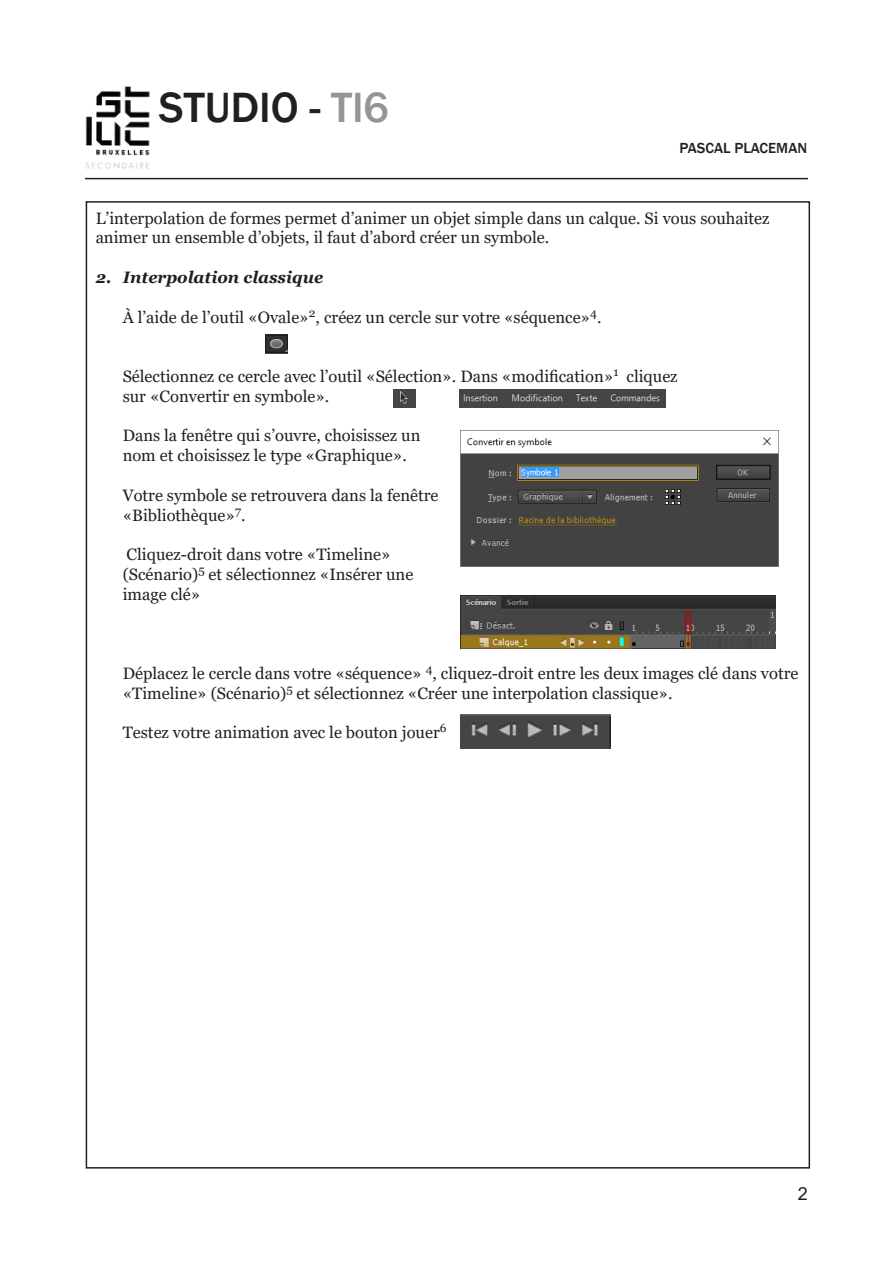
<style>
.page{position:relative;width:893px;height:1263px;background:#fff}
.page>*{position:absolute;margin:0;border:0;box-sizing:border-box;transform-origin:0 0}
.t1{font:500 43.5px "Franklin Gothic";color:#231f20}
.t2{font:18px "Arial";color:#231f20}
.Tabulation{font:16.5px/19.8px "Georgia";color:#231f20}
.corp_de_texte{font:16.5px/19.8px "Georgia";color:#231f20}
.Numéros{font:italic 700 16.5px "Georgia";color:#231f20}
.t3{font:500 15px "Franklin Gothic";color:#231f20}
.s1{color:#939598}
</style>
<div class="page">
<img style="left:86px;top:86px;width:64px;height:83px">
<hr style="left:85px;top:178px;width:723px;height:1px;background:#231f20">
<img style="left:265px;top:335px;width:23px;height:18px">
<img style="left:393px;top:389px;width:22px;height:18px">
<img style="left:460px;top:389px;width:205px;height:18px">
<img style="left:461px;top:595px;width:314px;height:54px">
<img style="left:460px;top:714px;width:150px;height:35px">
<img style="left:460px;top:430px;width:319px;height:136px">
<h1 class="t1" style="left:159px;top:80px;width:232px">STUDIO - <span class="s1">TI6</span></h1>
<p class="t3" style="left:680px;top:139px;width:129px">PASCAL PLACEMAN</p>
<p class="corp_de_texte" style="left:96px;top:208px;width:675px">L’interpolation de formes permet d’animer un objet simple dans un calque. Si vous souhaitez animer un ensemble d’objets, il faut d’abord créer un symbole.</p>
<p class="Numéros" style="left:96px;top:267px;width:229px">2. Interpolation classique</p>
<p class="Tabulation" style="left:123px;top:307px;width:480px">À l’aide de l’outil «Ovale»<sup>2</sup>, créez un cercle sur votre «séquence»<sup>4</sup>.</p>
<p class="Tabulation" style="left:123px;top:367px;width:556px">Sélectionnez ce cercle avec l’outil «Sélection». Dans «modification»<sup>1</sup> cliquez sur «Convertir en symbole».</p>
<p class="Tabulation" style="left:123px;top:426px;width:299px">Dans la fenêtre qui s’ouvre, choisissez un nom et choisissez le type «Graphique».</p>
<p class="Tabulation" style="left:123px;top:486px;width:317px">Votre symbole se retrouvera dans la fenêtre «Bibliothèque»<sup>7</sup>.</p>
<p class="Tabulation" style="left:123px;top:545px;width:292px">Cliquez-droit dans votre «Timeline» (Scénario)<sup>5</sup> et sélectionnez «Insérer une image clé»</p>
<p class="Tabulation" style="left:123px;top:664px;width:677px">Déplacez le cercle dans votre «séquence» <sup>4</sup>, cliquez-droit entre les deux images clé dans votre «Timeline» (Scénario)<sup>5</sup> et sélectionnez «Créer une interpolation classique».</p>
<p class="Tabulation" style="left:123px;top:723px;width:325px">Testez votre animation avec le bouton jouer<sup>6</sup></p>
<p class="t2" style="left:798px;top:1181px;width:12px">2</p>
</div>
